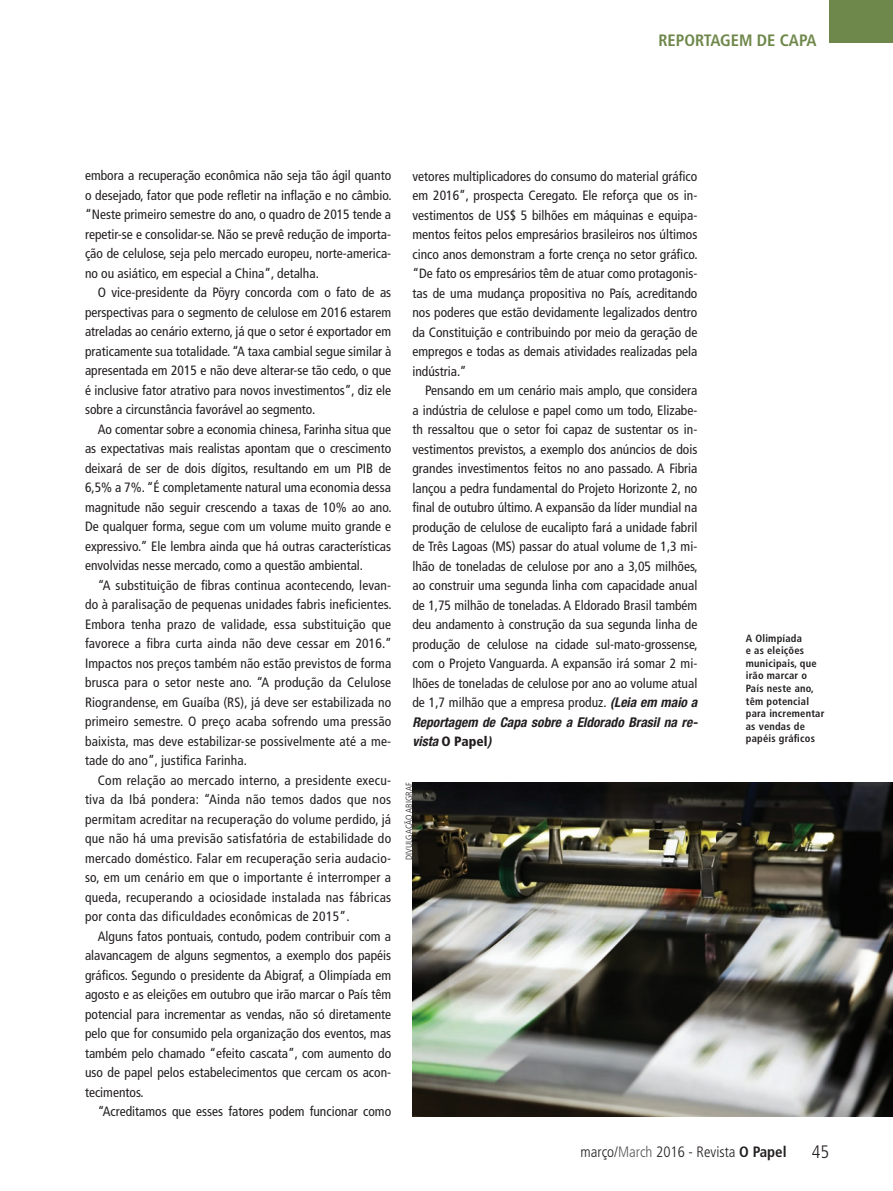
<style>
.page{position:relative;width:893px;height:1191px;background:#fff}
.page>*{position:absolute;margin:0;border:0;box-sizing:border-box;transform-origin:0 0}
.t1{font:300 condensed 18px "Frutiger LT Std";color:#231f20}
.t2{font:700 condensed 16.5px "Frutiger LT Std";color:#6e874a}
.t3{font:300 condensed 15px "Frutiger LT Std";color:#231f20}
.t4{font:condensed 13.5px/19.5px "Frutiger LT Std";color:#231f20;text-align:justify}
.t5{font:italic 700 condensed 13.5px/19.5px "Helvetica Neue LT Std";color:#231f20}
.t6{font:700 condensed 10.5px/12.6px "Frutiger LT Std";letter-spacing:.02em;color:#231f20}
.t7{font:300 condensed 9px "Frutiger LT Std";color:#231f20}
.s1{font-family:"Helvetica Neue LT Std";font-weight:700;font-style:italic}
.s2{font-family:"Frutiger LT Std";font-weight:900;font-style:normal}
.s3{color:#57585a}
.s4{font-weight:700}
</style>
<div class="page">
<div style="left:829px;top:0;width:64px;height:43px;background:#6e874a"></div>
<img style="left:412px;top:782px;width:481px;height:334px">
<p class="t2" style="left:658px;top:30px;width:160px">REPORTAGEM DE CAPA</p>
<p class="t4" style="left:85px;top:166px;width:308px">embora a recuperação econômica não seja tão ágil quanto o desejado, fator que pode refletir na inflação e no câmbio. “Neste primeiro semestre do ano, o quadro de 2015 tende a repetir-se e consolidar-se. Não se prevê redução de importa&shy;ção de celulose, seja pelo mercado europeu, norte-america&shy;no ou asiático, em especial a China”, detalha.</p>
<p class="t4" style="left:85px;top:283px;width:308px;text-indent:13px">O vice-presidente da Pöyry concorda com o fato de as perspectivas para o segmento de celulose em 2016 estarem atreladas ao cenário externo, já que o setor é exportador em praticamente sua totalidade. “A taxa cambial segue similar à apresentada em 2015 e não deve alterar-se tão cedo, o que é inclusive fator atrativo para novos investimentos”, diz ele sobre a circunstância favorável ao segmento.</p>
<p class="t4" style="left:85px;top:419px;width:308px;text-indent:13px">Ao comentar sobre a economia chinesa, Farinha situa que as expectativas mais realistas apontam que o crescimento deixará de ser de dois dígitos, resultando em um PIB de 6,5% a 7%. “É completamente natural uma economia dessa magnitude não seguir crescendo a taxas de 10% ao ano.<br>De qualquer forma, segue com um volume muito grande e expressivo.” Ele lembra ainda que há outras características envolvidas nesse mercado, como a questão ambiental.</p>
<p class="t4" style="left:85px;top:575px;width:308px;text-indent:13px">“A substituição de fibras continua acontecendo, levan&shy;do à paralisação de pequenas unidades fabris ineficientes.<br>Embora tenha prazo de validade, essa substituição que favorece a fibra curta ainda não deve cessar em 2016.” Impactos nos preços também não estão previstos de forma brusca para o setor neste ano. “A produção da Celulose Riograndense, em Guaíba (RS), já deve ser estabilizada no primeiro semestre. O preço acaba sofrendo uma pressão baixista, mas deve estabilizar-se possivelmente até a me&shy;tade do ano”, justifica Farinha.</p>
<p class="t4" style="left:85px;top:770px;width:308px;text-indent:13px">Com relação ao mercado interno, a presidente execu&shy;tiva da Ibá pondera: “Ainda não temos dados que nos permitam acreditar na recuperação do volume perdido, já que não há uma previsão satisfatória de estabilidade do mercado doméstico. Falar em recuperação seria audacio&shy;so, em um cenário em que o importante é interromper a queda, recuperando a ociosidade instalada nas fábricas por conta das dificuldades econômicas de 2015”.</p>
<p class="t4" style="left:85px;top:926px;width:308px;text-indent:13px">Alguns fatos pontuais, contudo, podem contribuir com a alavancagem de alguns segmentos, a exemplo dos papéis gráficos. Segundo o presidente da Abigraf, a Olimpíada em agosto e as eleições em outubro que irão marcar o País têm potencial para incrementar as vendas, não só diretamente pelo que for consumido pela organização dos eventos, mas também pelo chamado “efeito cascata”, com aumento do uso de papel pelos estabelecimentos que cercam os acon&shy;tecimentos.</p>
<p class="t4" style="left:98px;top:1102px;width:295px">“Acreditamos que esses fatores podem funcionar como</p>
<p class="t4" style="left:412px;top:166px;width:287px">vetores multiplicadores do consumo do material gráfico em 2016”, prospecta Ceregato. Ele reforça que os in&shy;vestimentos de US$ 5 bilhões em máquinas e equipa&shy;mentos feitos pelos empresários brasileiros nos últimos cinco anos demonstram a forte crença no setor gráfico. “De fato os empresários têm de atuar como protagonis&shy;tas de uma mudança propositiva no País, acreditando nos poderes que estão devidamente legalizados dentro da Constituição e contribuindo por meio da geração de empregos e todas as demais atividades realizadas pela indústria.”</p>
<p class="t4" style="left:412px;top:381px;width:287px;text-indent:13px">Pensando em um cenário mais amplo, que considera a indústria de celulose e papel como um todo, Elizabe&shy;th ressaltou que o setor foi capaz de sustentar os in&shy;vestimentos previstos, a exemplo dos anúncios de dois grandes investimentos feitos no ano passado. A Fibria lançou a pedra fundamental do Projeto Horizonte 2, no final de outubro último. A expansão da líder mundial na produção de celulose de eucalipto fará a unidade fabril de Três Lagoas (MS) passar do atual volume de 1,3 mi&shy;lhão de toneladas de celulose por ano a 3,05 milhões, ao construir uma segunda linha com capacidade anual de 1,75 milhão de toneladas. A Eldorado Brasil também deu andamento à construção da sua segunda linha de produção de celulose na cidade sul-mato-grossense, com o Projeto Vanguarda. A expansão irá somar 2 mi&shy;lhões de toneladas de celulose por ano ao volume atual de 1,7 milhão que a empresa produz. <span class="s1">(Leia em maio a</span></p>
<p class="t5" style="left:412px;top:712px;width:287px">Reportagem de Capa sobre a Eldorado Brasil na re&shy;vista <span class="s2">O Papel</span>)</p>
<p class="t7" style="left:404px;top:860px;width:79px;rotate:-90deg">DIVULGAÇÃO ABIGRAF</p>
<p class="t6" style="left:746px;top:631px;width:80px">A Olimpíada<br>e as eleições municipais, que irão marcar o<br>País neste ano, têm potencial para incrementar as vendas de papéis gráficos</p>
<p class="t3" style="left:581px;top:1142px;width:208px">março/<span class="s3">March</span> 2016 - Revista <span class="s4">O Papel</span></p>
<h1 class="t1" style="left:812px;top:1141px;width:19px">45</h1>
</div>
